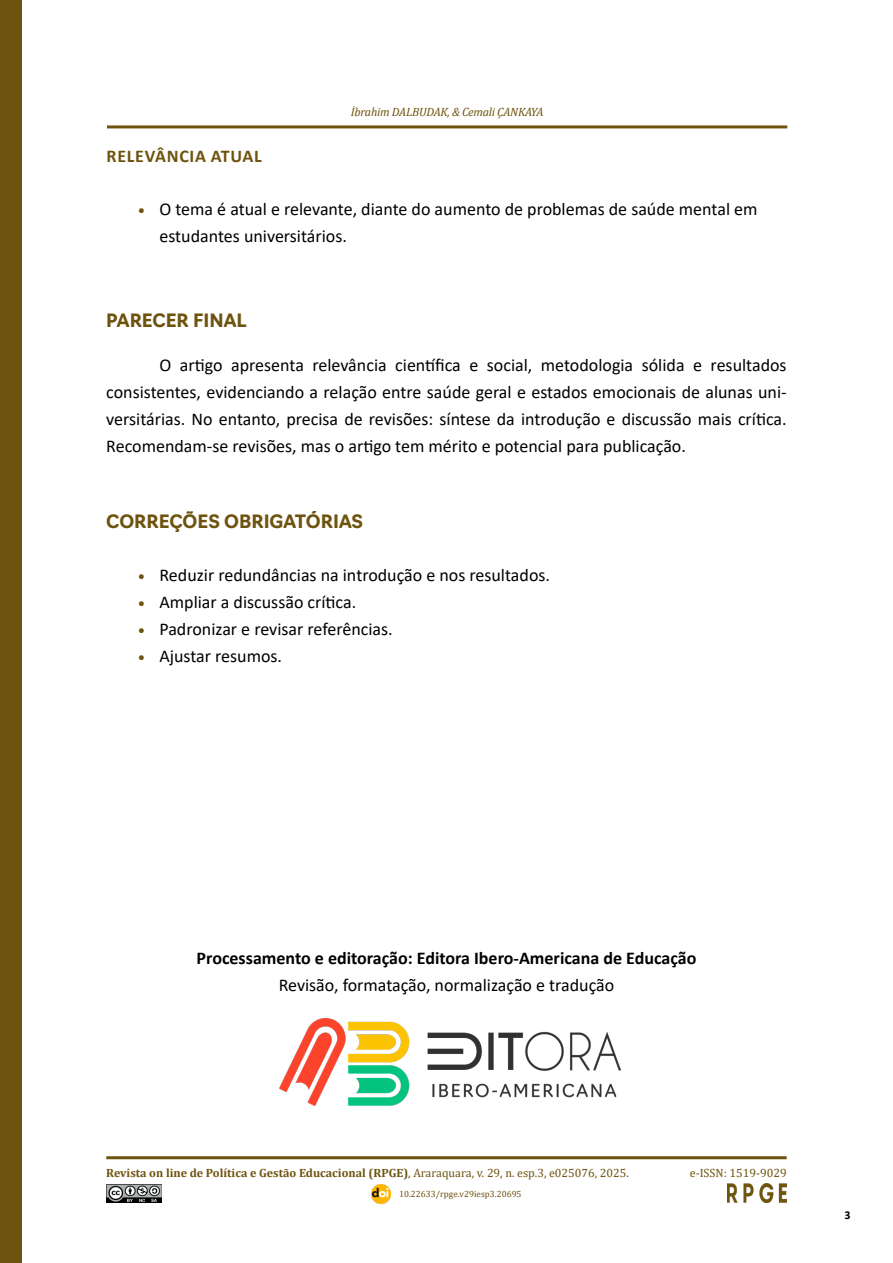
<style>
.page{position:relative;width:893px;height:1263px;background:#fff}
.page>*{position:absolute;margin:0;border:0;box-sizing:border-box;transform-origin:0 0}
.t1{font:18px/27px "Calibri";color:#000}
.t2{font:700 18px "Calibri";color:#000}
.t3{font:700 18px "Navigo";color:#6e530e}
.t4{font:700 18px "Calibri";letter-spacing:.04em;color:#6e530e}
.t5{font:700 12px "Cambria";color:#6e530e}
.t6{font:italic 12px "Cambria";letter-spacing:-.02em;color:#6e530e}
.t7{font:12px "Cambria";color:#6e530e}
.t8{font:700 12px "Calibri";color:#000}
.t9{font:9px "Cambria";color:#6e530e}
.s1{font-weight:700;font-size:13.5px;color:#6e530e}
.s2{font-weight:400}
</style>
<div class="page">
<div style="left:0;top:0;width:21px;height:1263px;background:#6e530e"></div>
<hr style="left:106px;top:1156px;width:681px;height:3px;background:#6e530e">
<hr style="left:107px;top:125px;width:680px;height:3px;background:#6e530e">
<img style="left:371px;top:1184px;width:20px;height:20px">
<img style="left:106px;top:1184px;width:55px;height:18px">
<img style="left:727px;top:1183px;width:60px;height:19px">
<img style="left:280px;top:1019px;width:341px;height:86px">
<p class="t6" style="left:351px;top:103px;width:194px">İbrahim DALBUDAK, &amp; Cemali ÇANKAYA</p>
<p class="t4" style="left:107px;top:144px;width:157px">RELEVÂNCIA ATUAL</p>
<p class="t1" style="left:159px;top:195px;width:600px;text-indent:-21px"><span class="s1">•</span> O tema é atual e relevante, diante do aumento de problemas de saúde mental em estudantes universitários.</p>
<p class="t3" style="left:106px;top:306px;width:142px">PARECER FINAL</p>
<p class="t1" style="left:106px;top:351px;width:682px;text-align:justify;text-indent:53px">O artigo apresenta relevância científica e social, metodologia sólida e resultados consistentes, evidenciando a relação entre saúde geral e estados emocionais de alunas uni&shy;versitárias. No entanto, precisa de revisões: síntese da introdução e discussão mais crítica.<br>Recomendam-se revisões, mas o artigo tem mérito e potencial para publicação.</p>
<p class="t3" style="left:106px;top:508px;width:258px">CORREÇÕES OBRIGATÓRIAS</p>
<p class="t1" style="left:138px;top:561px;width:413px"><span class="s1">•</span> Reduzir redundâncias na introdução e nos resultados.</p>
<p class="t1" style="left:138px;top:588px;width:220px"><span class="s1">•</span> Ampliar a discussão crítica.</p>
<p class="t1" style="left:138px;top:615px;width:256px"><span class="s1">•</span> Padronizar e revisar referências.</p>
<p class="t1" style="left:138px;top:642px;width:145px"><span class="s1">•</span> Ajustar resumos.</p>
<p class="t2" style="left:197px;top:945px;width:501px">Processamento e editoração: Editora Ibero-Americana de Educação</p>
<p class="t1" style="left:279px;top:971px;width:337px">Revisão, formatação, normalização e tradução</p>
<p class="t5" style="left:106px;top:1164px;width:524px">Revista on line de Política e Gestão Educacional (RPGE)<span class="s2">, Araraquara, v. 29, n. esp.3, e025076, 2025.</span></p>
<p class="t9" style="left:399px;top:1189px;width:124px">10.22633/rpge.v29iesp3.20695</p>
<p class="t7" style="left:690px;top:1165px;width:98px">e-ISSN: 1519-9029</p>
<p class="t8" style="left:844px;top:1206px;width:8px">3</p>
</div>
